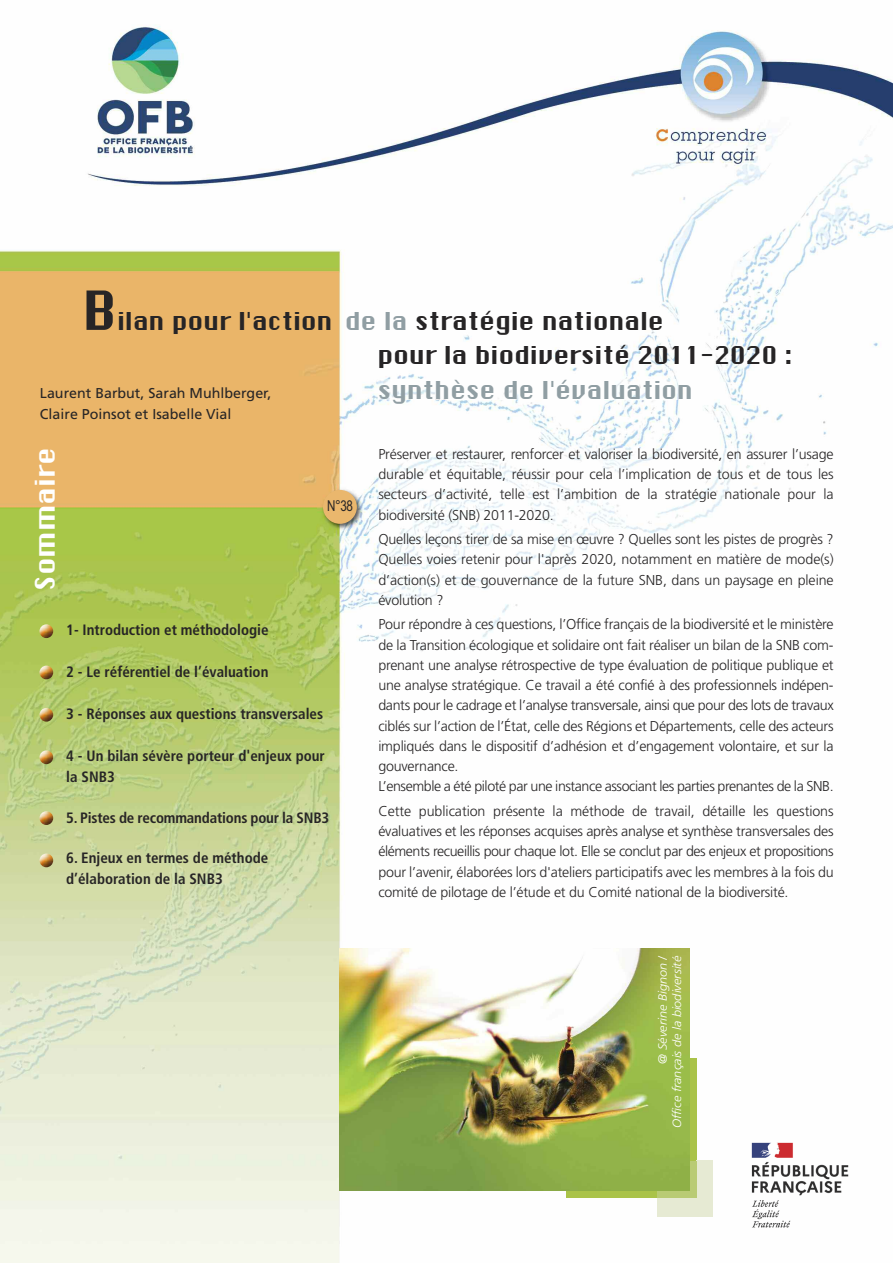
<style>
.page{position:relative;width:893px;height:1263px;background:#fff}
.page>*{position:absolute;margin:0;border:0;box-sizing:border-box;transform-origin:0 0}
.t1{font:26.55px "Chicago FLF";color:#fff}
.t2{font:24px/34.5px "Chicago FLF";letter-spacing:-.01em;color:#272526}
.t3{font:24px "Chicago FLF";letter-spacing:-.01em;color:#909ea3}
.t4{font:700 condensed 15px/21px "Frutiger";color:#272526}
.t5{font:15px "Arial Narrow";color:#272526;scale:.95 1}
.t6{font:300 14.25px/20.2px "Frutiger";letter-spacing:-.015em;color:#272526;text-align:justify}
.t7{font:14.25px/20.2px "Frutiger";color:#272526}
.t8{font:italic 300 12px/14.4px "Frutiger";color:#fff;text-align:right;scale:1.06 1}
.s1{font-size:52.5px}
.s2{color:#909ea3}
</style>
<div class="page">
<img style="left:0;top:25px;width:893px;height:1238px">
<img style="left:378px;top:379px;width:316px;height:20px">
<svg style="left:40px;top:666px;width:13px;height:13px"></svg>
<img style="left:40px;top:624px;width:13px;height:14px;border-radius:50%">
<img style="left:40px;top:708px;width:13px;height:14px;border-radius:50%">
<img style="left:40px;top:750px;width:13px;height:14px;border-radius:50%">
<img style="left:40px;top:811px;width:13px;height:14px;border-radius:50%">
<img style="left:40px;top:853px;width:13px;height:14px;border-radius:50%">
<img style="left:317px;top:484px;width:51px;height:51px">
<div style="left:323px;top:490px;width:34px;height:34px;background:#eab76d;border-radius:50%"></div>
<img style="left:378px;top:448px;width:456px;height:790px">
<img style="left:737px;top:1128px;width:123px;height:110px">
<div style="left:566px;top:1058px;width:130px;height:139px;background:#aac349"></div>
<img style="left:657px;top:1197px;width:56px;height:19px">
<img style="left:696px;top:1161px;width:17px;height:36px">
<div style="left:657px;top:1161px;width:39px;height:36px;background:#b9cb74"></div>
<img style="left:340px;top:948px;width:349px;height:243px">
<h2 class="t2" style="left:377px;top:303px;width:417px;text-indent:-296px"><span class="s1">B</span>ilan pour l'action <span class="s2">de la</span> stratégie nationale<br>pour la biodiversité 2011-2020 :</h2>
<h2 class="t3" style="left:377px;top:375px;width:317px">synthèse de l'évaluation</h2>
<p class="t7" style="left:40px;top:384px;width:233px">Laurent Barbut, Sarah Muhlberger,<br>Claire Poinsot et Isabelle Vial</p>
<h1 class="t1" style="left:28px;top:591px;width:145px;rotate:-90deg">Sommaire</h1>
<p class="t5" style="left:327px;top:497px;width:29px">N°38</p>
<p class="t4" style="left:66px;top:620px;width:204px">1- Introduction et méthodologie</p>
<p class="t4" style="left:66px;top:662px;width:204px">2 - Le référentiel de l’évaluation</p>
<p class="t4" style="left:66px;top:704px;width:259px">3 - Réponses aux questions transversales</p>
<p class="t4" style="left:66px;top:746px;width:260px">4 - Un bilan sévère porteur d'enjeux pour la SNB3</p>
<p class="t4" style="left:66px;top:808px;width:265px">5. Pistes de recommandations pour la SNB3</p>
<p class="t4" style="left:66px;top:849px;width:204px;line-height:20.2px">6. Enjeux en termes de méthode d’élaboration de la SNB3</p>
<p class="t6" style="left:378px;top:445px;width:457px">Préserver et restaurer, renforcer et valoriser la biodiversité, en assurer l’usage durable et équitable, réussir pour cela l’implication de tous et de tous les secteurs d’activité, telle est l’ambition de la stratégie nationale pour la biodiversité (SNB) 2011-2020.</p>
<p class="t6" style="left:378px;top:530px;width:457px">Quelles leçons tirer de sa mise en œuvre ? Quelles sont les pistes de progrès ?<br>Quelles voies retenir pour l'après 2020, notamment en matière de mode(s) d’action(s) et de gouvernance de la future SNB, dans un paysage en pleine évolution ?</p>
<p class="t6" style="left:378px;top:615px;width:457px;text-align:left">Pour répondre à ces questions, l’Office français de la biodiversité et le ministère de la Transition écologique et solidaire ont fait réaliser un bilan de la SNB com&shy;prenant une analyse rétrospective de type évaluation de politique publique et une analyse stratégique. Ce travail a été confié à des professionnels indépen&shy;dants pour le cadrage et l’analyse transversale, ainsi que pour des lots de travaux ciblés sur l’action de l’État, celle des Régions et Départements, celle des acteurs impliqués dans le dispositif d’adhésion et d’engagement volontaire, et sur la gouvernance.<br>L’ensemble a été piloté par une instance associant les parties prenantes de la SNB.</p>
<p class="t6" style="left:378px;top:802px;width:457px">Cette publication présente la méthode de travail, détaille les questions évaluatives et les réponses acquises après analyse et synthèse transversales des éléments recueillis pour chaque lot. Elle se conclut par des enjeux et propositions pour l’avenir, élaborées lors d'ateliers participatifs avec les membres à la fois du comité de pilotage de l’étude et du Comité national de la biodiversité.</p>
<p class="t8" style="left:656px;top:1128px;width:165px;rotate:-90deg">@ Séverine Bignon /<br>Office français de la biodiversité</p>
</div>
